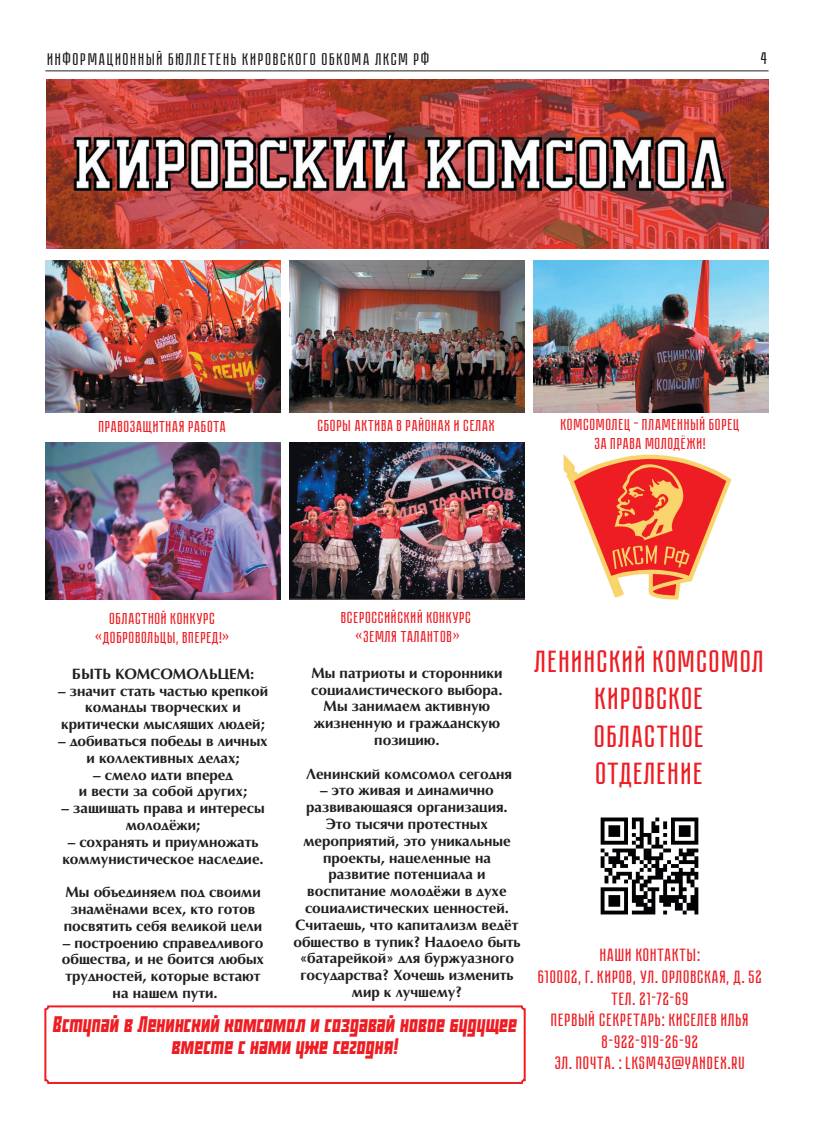
<style>
.page{position:relative;width:814px;height:1134px;background:#fff}
.page>*{position:absolute;margin:0;border:0;box-sizing:border-box;transform-origin:0 0}
.Пояснение_Победа{font:700 31px "Pobeda";color:#ee1d23}
.optimaC{font:19px/22.8px "Buran USSR";color:#ee1d23;text-align:center}
.Пояснение_Победа-2{font:700 18px "Pobeda";color:#ee1d23}
.t1{font:700 17px "Pobeda";letter-spacing:.05em;color:#231f20}
.Пояснение_Победа-3{font:700 16px "Pobeda";color:#ee1d23}
.optimaC-2{font:700 14px/16.8px "Optimal C";color:#231f20;text-align:center}
</style>
<div class="page">
<hr style="left:45px;top:70px;width:723px;height:1px;background:#231f20">
<img style="left:563px;top:454px;width:168px;height:145px">
<img style="left:46px;top:79px;width:722px;height:169px">
<img style="left:45px;top:261px;width:235px;height:152px">
<img style="left:289px;top:261px;width:235px;height:151px">
<img style="left:533px;top:261px;width:235px;height:151px">
<img style="left:45px;top:442px;width:236px;height:157px">
<img style="left:289px;top:442px;width:235px;height:157px">
<img style="left:600px;top:817px;width:99px;height:98px">
<div style="left:44px;top:1005px;width:481px;height:79px;border:2px solid #ee1d23;border-radius:3px"></div>
<p class="t1" style="left:48px;top:50px;width:384px">ИНФОРМАЦИОННЫЙ БЮЛЛЕТЕНЬ КИРОВСКОГО ОБКОМА ЛКСМ РФ</p>
<p class="t1" style="left:761px;top:49px;width:9px">4</p>
<p class="Пояснение_Победа-3" style="left:99px;top:417px;width:129px">ПРАВОЗАЩИТНАЯ РАБОТА</p>
<p class="Пояснение_Победа-3" style="left:318px;top:416px;width:179px">СБОРЫ АКТИВА В РАЙОНАХ И СЕЛАХ</p>
<p class="Пояснение_Победа-3" style="left:561px;top:415px;width:181px">КОМСОМОЛЕЦ – ПЛАМЕННЫЙ БОРЕЦ</p>
<p class="Пояснение_Победа-3" style="left:595px;top:435px;width:113px">ЗА ПРАВА МОЛОДЁЖИ!</p>
<p class="Пояснение_Победа-3" style="left:110px;top:609px;width:108px">ОБЛАСТНОЙ КОНКУРС</p>
<p class="Пояснение_Победа-3" style="left:96px;top:628px;width:136px">«ДОБРОВОЛЬЦЫ, ВПЕРЕД!»</p>
<p class="optimaC-2" style="left:72px;top:666px;width:184px">БЫТЬ КОМСОМОЛЬЦЕМ:</p>
<p class="optimaC-2" style="left:58px;top:682px;width:211px">– значит стать частью крепкой команды творческих и критически мыслящих людей;</p>
<p class="optimaC-2" style="left:58px;top:733px;width:211px">– добиваться победы в личных и коллективных делах;</p>
<p class="optimaC-2" style="left:79px;top:766px;width:170px">– смело идти вперед<br>и вести за собой других;</p>
<p class="optimaC-2" style="left:61px;top:800px;width:204px">– защищать права и интересы молодёжи;</p>
<p class="optimaC-2" style="left:62px;top:834px;width:203px">– сохранять и приумножать коммунистическое наследие.</p>
<p class="optimaC-2" style="left:64px;top:884px;width:200px">Мы объединяем под своими знамёнами всех, кто готов посвятить себя великой цели</p>
<p class="optimaC-2" style="left:62px;top:934px;width:204px">– построению справедливого общества, и не боится любых трудностей, которые встают на нашем пути.</p>
<p class="Пояснение_Победа-3" style="left:341px;top:608px;width:132px">ВСЕРОССИЙСКИЙ КОНКУРС</p>
<p class="Пояснение_Победа-3" style="left:356px;top:627px;width:107px">«ЗЕМЛЯ ТАЛАНТОВ»</p>
<p class="optimaC-2" style="left:311px;top:665px;width:193px;text-align:left">Мы патриоты и сторонники социалистического выбора.</p>
<p class="optimaC-2" style="left:314px;top:698px;width:188px">Мы занимаем активную жизненную и гражданскую позицию.</p>
<p class="optimaC-2" style="left:306px;top:765px;width:208px">Ленинский комсомол сегодня</p>
<p class="optimaC-2" style="left:303px;top:782px;width:209px">– это живая и динамично развивающаяся организация.<br>Это тысячи протестных мероприятий, это уникальные проекты, нацеленные на развитие потенциала и воспитание молодёжи в духе социалистических ценностей.</p>
<p class="optimaC-2" style="left:293px;top:917px;width:228px">Считаешь, что капитализм ведёт общество в тупик? Надоело быть «батарейкой» для буржуазного государства? Хочешь изменить мир к лучшему?</p>
<p class="optimaC" style="left:53px;top:1012px;width:465px">Вступай в Ленинский комсомол и создавай новое будущее вместе с нами уже сегодня!</p>
<p class="Пояснение_Победа" style="left:535px;top:644px;width:232px">ЛЕНИНСКИЙ КОМСОМОЛ</p>
<p class="Пояснение_Победа" style="left:596px;top:682px;width:111px">КИРОВСКОЕ</p>
<p class="Пояснение_Победа" style="left:595px;top:719px;width:113px">ОБЛАСТНОЕ</p>
<p class="Пояснение_Победа" style="left:596px;top:756px;width:110px">ОТДЕЛЕНИЕ</p>
<p class="Пояснение_Победа-2" style="left:600px;top:945px;width:103px">НАШИ КОНТАКТЫ:</p>
<p class="Пояснение_Победа-2" style="left:538px;top:967px;width:226px">610002, Г. КИРОВ, УЛ. ОРЛОВСКАЯ, Д. 52</p>
<p class="Пояснение_Победа-2" style="left:611px;top:988px;width:80px">ТЕЛ. 21-72-69</p>
<p class="Пояснение_Победа-2" style="left:551px;top:1010px;width:200px">ПЕРВЫЙ СЕКРЕТАРЬ: КИСЕЛЕВ ИЛЬЯ</p>
<p class="Пояснение_Победа-2" style="left:602px;top:1032px;width:99px">8-922-919-26-92</p>
<p class="Пояснение_Победа-2" style="left:555px;top:1053px;width:192px">ЭЛ. ПОЧТА. : LKSM43@YANDEX.RU</p>
</div>
